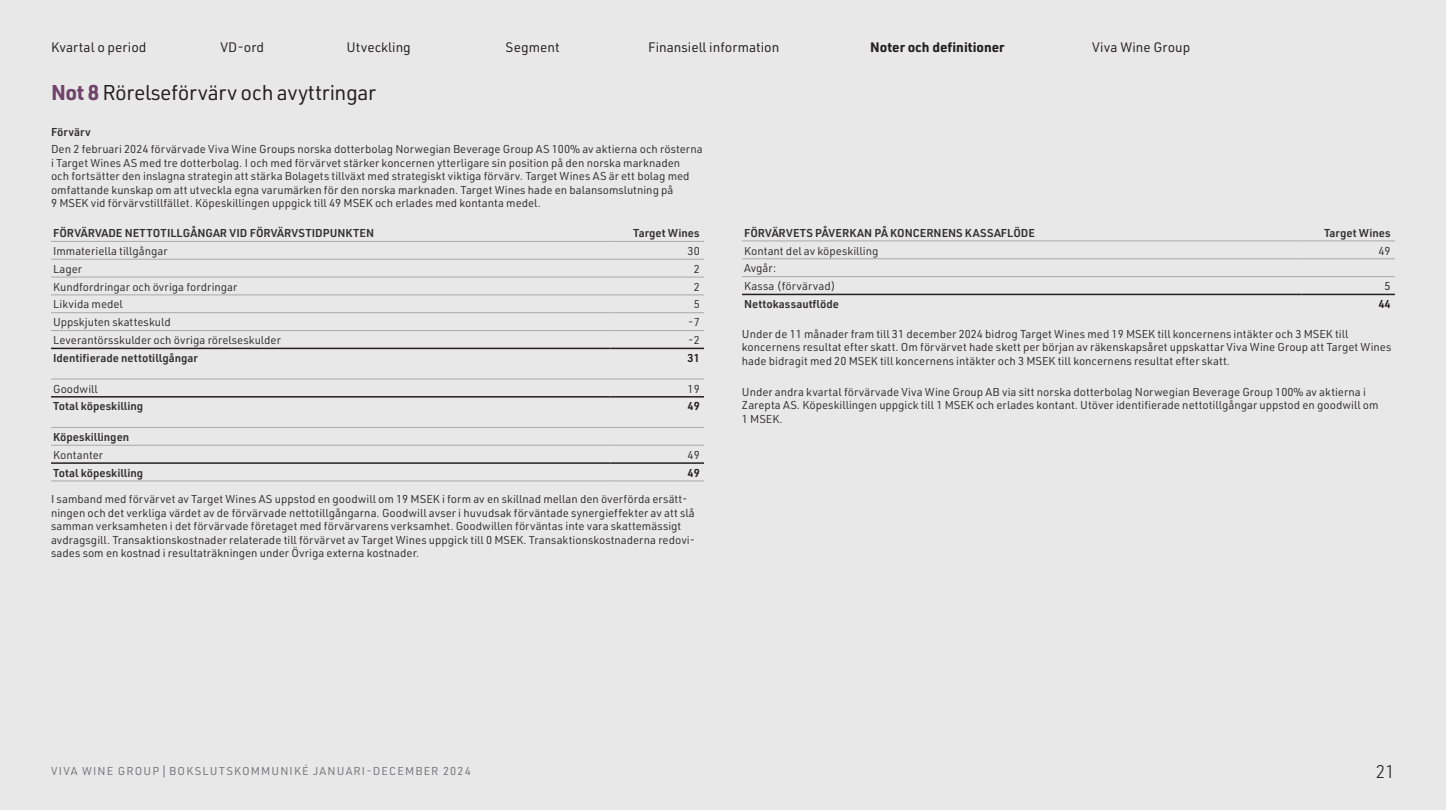
<style>
.page{position:relative;width:1446px;height:810px;background:#e9e8e8}
.page>*{position:absolute;margin:0;border:0;box-sizing:border-box;transform-origin:0 0}
.Kvartal_BV_Rubrik_1_FinansInfo{font:21px "URWDIN";letter-spacing:-.02em;color:#231f20}
.t1{font:300 18px "URWDIN";color:#231f20}
.t2{font:13.5px "URWDIN";color:#231f20}
.t3{font:700 13.5px "URWDIN";color:#231f20}
.Kvartal_NOTER_Brödtext_Regular_7_5_9{font:11.25px/13.5px "URWDIN";color:#312f30}
.Kvartal_NOTER_Tabelltext_Regular{font:11.25px "URWDIN";color:#312f30}
.Kvartal_Nyckeltal_Tabelltext_Demi_gemen{font:600 11.25px "URWDIN";color:#312f30}
.t4{font:11.25px "URWDIN";letter-spacing:.1em;color:#737477}
.Kvartal_BV_NOT_Tabellrubrik_Versal{font:600 11.25px "URWDIN";letter-spacing:.005em;color:#312f30}
.Kvartal_Nyckeltal_Tabellrubrik_Versal{font:600 11.25px "URWDIN";color:#312f30}
.Kvartal_NOTER_Brödtext_Regular_7_5_9-2{font:600 11.25px "URWDIN";color:#312f30}
.Kvartal_Tabellsiffra_höger_Demi_7_5_9{font:600 11.25px "URWDIN";color:#231f20}
.Kvartal_NOTER_Mellanrubrik_Brödtext{font:600 11.25px "URWDIN";letter-spacing:.005em;color:#312f30}
.Kvartal_Tabellsiffra_höger_Regular_7_5_9{font:11.25px "URWDIN";color:#231f20}
.s1{font-weight:700;color:#71446b}
.s2{font-size:13.5px}
</style>
<div class="page">
<hr style="left:610px;top:241px;width:94px;height:1px;background:#a8a9ad">
<hr style="left:51px;top:259px;width:559px;height:1px;background:#a8a9ad">
<hr style="left:610px;top:259px;width:94px;height:1px;background:#a8a9ad">
<hr style="left:51px;top:277px;width:559px;height:1px;background:#a8a9ad">
<hr style="left:51px;top:295px;width:559px;height:1px;background:#a8a9ad">
<hr style="left:51px;top:312px;width:559px;height:1px;background:#a8a9ad">
<hr style="left:51px;top:330px;width:559px;height:1px;background:#a8a9ad">
<hr style="left:51px;top:379px;width:559px;height:1px;background:#a8a9ad">
<hr style="left:51px;top:427px;width:559px;height:1px;background:#a8a9ad">
<hr style="left:51px;top:445px;width:559px;height:1px;background:#a8a9ad">
<hr style="left:51px;top:481px;width:559px;height:1px;background:#a8a9ad">
<hr style="left:610px;top:277px;width:94px;height:1px;background:#a8a9ad">
<hr style="left:610px;top:295px;width:94px;height:1px;background:#a8a9ad">
<hr style="left:610px;top:312px;width:94px;height:1px;background:#a8a9ad">
<hr style="left:610px;top:330px;width:94px;height:1px;background:#a8a9ad">
<hr style="left:610px;top:379px;width:94px;height:1px;background:#a8a9ad">
<hr style="left:610px;top:427px;width:94px;height:1px;background:#a8a9ad">
<hr style="left:610px;top:445px;width:94px;height:1px;background:#a8a9ad">
<hr style="left:610px;top:481px;width:94px;height:1px;background:#a8a9ad">
<hr style="left:51px;top:348px;width:559px;height:1px;background:#231f20">
<hr style="left:610px;top:348px;width:94px;height:1px;background:#231f20">
<hr style="left:51px;top:396px;width:559px;height:2px;background:#231f20">
<hr style="left:610px;top:396px;width:94px;height:2px;background:#231f20">
<hr style="left:51px;top:462px;width:559px;height:2px;background:#231f20">
<hr style="left:610px;top:462px;width:94px;height:2px;background:#231f20">
<hr style="left:51px;top:241px;width:559px;height:1px;background:#a8a9ad">
<hr style="left:742px;top:241px;width:559px;height:1px;background:#a8a9ad">
<hr style="left:742px;top:276px;width:559px;height:1px;background:#a8a9ad">
<hr style="left:742px;top:258px;width:559px;height:1px;background:#a8a9ad">
<hr style="left:1301px;top:258px;width:94px;height:1px;background:#a8a9ad">
<hr style="left:1301px;top:241px;width:94px;height:1px;background:#a8a9ad">
<hr style="left:1301px;top:276px;width:94px;height:1px;background:#a8a9ad">
<hr style="left:742px;top:294px;width:559px;height:1px;background:#231f20">
<hr style="left:1301px;top:294px;width:94px;height:1px;background:#231f20">
<p class="t2" style="left:51px;top:38px;width:97px">Kvartal o period</p>
<p class="t2" style="left:221px;top:38px;width:45px">VD-ord</p>
<p class="t2" style="left:347px;top:38px;width:66px">Utveckling</p>
<p class="t2" style="left:506px;top:38px;width:55px">Segment</p>
<p class="t2" style="left:648px;top:38px;width:133px">Finansiell information</p>
<p class="t3" style="left:870px;top:37px;width:136px">Noter och definitioner</p>
<p class="t2" style="left:1092px;top:38px;width:100px">Viva Wine Group</p>
<p class="Kvartal_BV_Rubrik_1_FinansInfo" style="left:51px;top:79px;width:326px"><span class="s1">Not 8</span> Rörelseförvärv och avyttringar</p>
<p class="Kvartal_NOTER_Mellanrubrik_Brödtext" style="left:51px;top:124px;width:41px">Förvärv</p>
<p class="Kvartal_NOTER_Brödtext_Regular_7_5_9" style="left:51px;top:142px;width:653px">Den 2 februari 2024 förvärvade Viva Wine Groups norska dotterbolag Norwegian Beverage Group AS 100% av aktierna och rösterna i Target Wines AS med tre dotterbolag. I och med förvärvet stärker koncernen ytterligare sin position på den norska marknaden<br>och fortsätter den inslagna strategin att stärka Bolagets tillväxt med strategiskt viktiga förvärv. Target Wines AS är ett bolag med omfattande kunskap om att utveckla egna varumärken för den norska marknaden. Target Wines hade en balansomslutning på<br>9 MSEK vid förvärvstillfället. Köpeskillingen uppgick till 49 MSEK och erlades med kontanta medel.</p>
<p class="Kvartal_BV_NOT_Tabellrubrik_Versal" style="left:53px;top:225px;width:322px">FÖRVÄRVADE NETTOTILLGÅNGAR VID FÖRVÄRVSTIDPUNKTEN</p>
<p class="Kvartal_NOTER_Brödtext_Regular_7_5_9-2" style="left:633px;top:225px;width:68px">Target Wines</p>
<p class="Kvartal_NOTER_Tabelltext_Regular" style="left:53px;top:244px;width:116px">Immateriella tillgångar</p>
<p class="Kvartal_NOTER_Brödtext_Regular_7_5_9" style="left:687px;top:244px;width:14px">30</p>
<p class="Kvartal_NOTER_Tabelltext_Regular" style="left:53px;top:261px;width:31px">Lager</p>
<p class="Kvartal_NOTER_Brödtext_Regular_7_5_9" style="left:694px;top:262px;width:8px">2</p>
<p class="Kvartal_NOTER_Tabelltext_Regular" style="left:53px;top:279px;width:186px">Kundfordringar och övriga fordringar</p>
<p class="Kvartal_NOTER_Brödtext_Regular_7_5_9" style="left:694px;top:280px;width:8px">2</p>
<p class="Kvartal_NOTER_Tabelltext_Regular" style="left:53px;top:297px;width:71px">Likvida medel</p>
<p class="Kvartal_NOTER_Brödtext_Regular_7_5_9" style="left:694px;top:297px;width:8px">5</p>
<p class="Kvartal_NOTER_Tabelltext_Regular" style="left:53px;top:315px;width:119px">Uppskjuten skatteskuld</p>
<p class="Kvartal_NOTER_Brödtext_Regular_7_5_9" style="left:688px;top:315px;width:13px">-7</p>
<p class="Kvartal_NOTER_Tabelltext_Regular" style="left:53px;top:333px;width:229px">Leverantörsskulder och övriga rörelseskulder</p>
<p class="Kvartal_NOTER_Brödtext_Regular_7_5_9" style="left:688px;top:333px;width:13px">-2</p>
<p class="Kvartal_Nyckeltal_Tabelltext_Demi_gemen" style="left:53px;top:350px;width:146px">Identifierade nettotillgångar</p>
<p class="Kvartal_Tabellsiffra_höger_Demi_7_5_9" style="left:687px;top:350px;width:14px">31</p>
<p class="Kvartal_NOTER_Tabelltext_Regular" style="left:53px;top:381px;width:46px">Goodwill</p>
<p class="Kvartal_NOTER_Brödtext_Regular_7_5_9" style="left:687px;top:382px;width:14px">19</p>
<p class="Kvartal_Nyckeltal_Tabelltext_Demi_gemen" style="left:53px;top:399px;width:92px">Total köpeskilling</p>
<p class="Kvartal_Tabellsiffra_höger_Demi_7_5_9" style="left:687px;top:399px;width:14px">49</p>
<p class="Kvartal_Nyckeltal_Tabelltext_Demi_gemen" style="left:53px;top:429px;width:78px">Köpeskillingen</p>
<p class="Kvartal_NOTER_Tabelltext_Regular" style="left:53px;top:447px;width:51px">Kontanter</p>
<p class="Kvartal_NOTER_Brödtext_Regular_7_5_9" style="left:687px;top:448px;width:14px">49</p>
<p class="Kvartal_Nyckeltal_Tabelltext_Demi_gemen" style="left:53px;top:465px;width:92px">Total köpeskilling</p>
<p class="Kvartal_Tabellsiffra_höger_Demi_7_5_9" style="left:687px;top:465px;width:14px">49</p>
<p class="Kvartal_NOTER_Brödtext_Regular_7_5_9" style="left:51px;top:492px;width:646px">I samband med förvärvet av Target Wines AS uppstod en goodwill om 19 MSEK i form av en skillnad mellan den överförda ersätt&shy;ningen och det verkliga värdet av de förvärvade nettotillgångarna. Goodwill avser i huvudsak förväntade synergieffekter av att slå samman verksamheten i det förvärvade företaget med förvärvarens verksamhet. Goodwillen förväntas inte vara skattemässigt avdragsgill. Transaktionskostnader relaterade till förvärvet av Target Wines uppgick till 0 MSEK. Transaktionskostnaderna redovi&shy;sades som en kostnad i resultaträkningen under Övriga externa kostnader.</p>
<p class="Kvartal_Nyckeltal_Tabellrubrik_Versal" style="left:744px;top:225px;width:292px">FÖRVÄRVETS PÅVERKAN PÅ KONCERNENS KASSAFLÖDE</p>
<p class="Kvartal_NOTER_Brödtext_Regular_7_5_9-2" style="left:1324px;top:225px;width:68px">Target Wines</p>
<p class="Kvartal_NOTER_Tabelltext_Regular" style="left:744px;top:243px;width:136px">Kontant del av köpeskilling</p>
<p class="Kvartal_NOTER_Brödtext_Regular_7_5_9" style="left:1378px;top:243px;width:14px">49</p>
<p class="Kvartal_NOTER_Tabelltext_Regular" style="left:744px;top:261px;width:34px">Avgår:</p>
<p class="Kvartal_NOTER_Tabelltext_Regular" style="left:744px;top:279px;width:93px">Kassa (förvärvad)</p>
<p class="Kvartal_Tabellsiffra_höger_Regular_7_5_9" style="left:1384px;top:279px;width:8px">5</p>
<p class="Kvartal_Nyckeltal_Tabelltext_Demi_gemen" style="left:744px;top:296px;width:96px">Nettokassautflöde</p>
<p class="Kvartal_Tabellsiffra_höger_Demi_7_5_9" style="left:1378px;top:296px;width:14px">44</p>
<p class="Kvartal_NOTER_Brödtext_Regular_7_5_9" style="left:742px;top:326px;width:651px">Under de 11 månader fram till 31 december 2024 bidrog Target Wines med 19 MSEK till koncernens intäkter och 3 MSEK till koncernens resultat efter skatt. Om förvärvet hade skett per början av räkenskapsåret uppskattar Viva Wine Group att Target Wines hade bidragit med 20 MSEK till koncernens intäkter och 3 MSEK till koncernens resultat efter skatt.</p>
<p class="Kvartal_NOTER_Brödtext_Regular_7_5_9" style="left:742px;top:385px;width:638px">Under andra kvartal förvärvade Viva Wine Group AB via sitt norska dotterbolag Norwegian Beverage Group 100% av aktierna i<br>Zarepta AS. Köpeskillingen uppgick till 1 MSEK och erlades kontant. Utöver identifierade nettotillgångar uppstod en goodwill om<br>1 MSEK.</p>
<p class="t4" style="left:51px;top:764px;width:421px">VIVA WINE GROUP<span class="s2">|</span>BOKSLUTSKOMMUNIKÉ JANUARI-DECEMBER 2024</p>
<h2 class="t1" style="left:1376px;top:760px;width:21px">21</h2>
</div>
